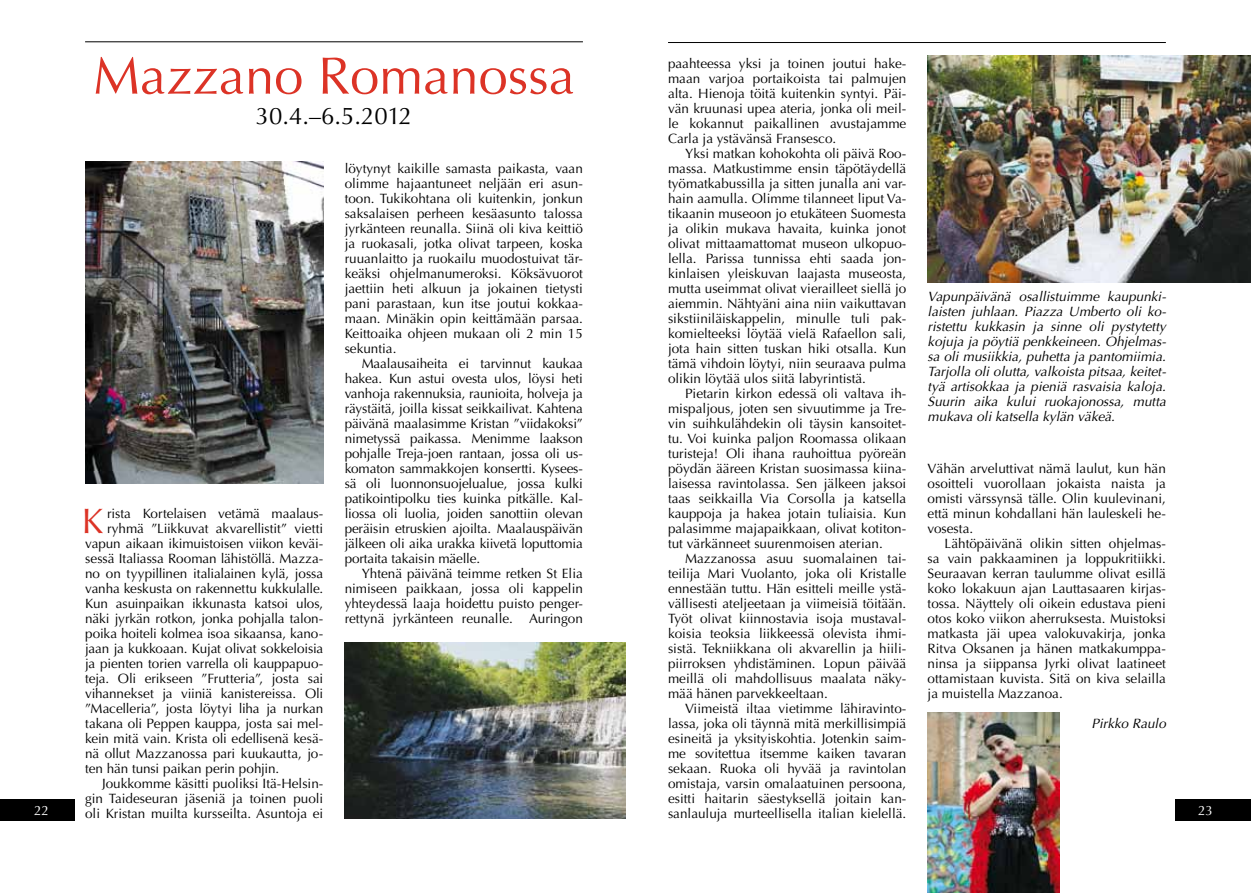
<style>
.page{position:relative;width:1251px;height:893px;background:#fff}
.page>*{position:absolute;margin:0;border:0;box-sizing:border-box;transform-origin:0 0}
.t1{font:52.5px "Optima";color:#dc3326}
.t2{font:35.4px "Optima";color:#dc3326}
.t3{font:24px "Optima";letter-spacing:-.01em;color:#000}
.t4{font:13.5px/15px "Optima";color:#000;text-align:justify}
.t5{font:italic 13.5px/15px "Optima";color:#000;text-align:justify}
.t6{font:13.5px "Optima";color:#fff}
</style>
<div class="page">
<hr style="left:85px;top:41px;width:498px;height:1px;background:#000">
<hr style="left:668px;top:42px;width:497px;height:1px;background:#000">
<div style="left:1174px;top:799px;width:76px;height:22px;background:#000"></div>
<div style="left:0;top:799px;width:75px;height:22px;background:#000"></div>
<img style="left:927px;top:55px;width:323px;height:227px">
<img style="left:85px;top:162px;width:238px;height:321px">
<img style="left:927px;top:712px;width:132px;height:181px">
<img style="left:344px;top:642px;width:281px;height:177px">
<h1 class="t1" style="left:93px;top:45px;width:483px">Mazzano Romanossa</h1>
<h3 class="t3" style="left:256px;top:101px;width:158px">30.4.–6.5.2012</h3>
<p class="t4" style="left:668px;top:56px;width:240px">paahteessa yksi ja toinen joutui hake&shy;maan varjoa portaikoista tai palmujen alta. Hienoja töitä kuitenkin syntyi. Päi&shy;vän kruunasi upea ateria, jonka oli meil&shy;le kokannut paikallinen avustajamme Carla ja ystävänsä Fransesco.</p>
<p class="t4" style="left:668px;top:146px;width:240px;text-indent:17px">Yksi matkan kohokohta oli päivä Roo&shy;massa. Matkustimme ensin täpötäydellä työmatkabussilla ja sitten junalla ani var&shy;hain aamulla. Olimme tilanneet liput Va&shy;tikaanin museoon jo etukäteen Suomesta ja olikin mukava havaita, kuinka jonot olivat mittaamattomat museon ulkopuo&shy;lella. Parissa tunnissa ehti saada jon&shy;kinlaisen yleiskuvan laajasta museosta, mutta useimmat olivat vierailleet siellä jo aiemmin. Nähtyäni aina niin vaikuttavan sikstiiniläiskappelin, minulle tuli pak&shy;komielteeksi löytää vielä Rafaellon sali, jota hain sitten tuskan hiki otsalla. Kun tämä vihdoin löytyi, niin seuraava pulma olikin löytää ulos siitä labyrintistä.</p>
<p class="t4" style="left:668px;top:386px;width:240px;text-indent:17px">Pietarin kirkon edessä oli valtava ih&shy;mispaljous, joten sen sivuutimme ja Tre&shy;vin suihkulähdekin oli täysin kansoitet&shy;tu. Voi kuinka paljon Roomassa olikaan turisteja! Oli ihana rauhoittua pyöreän pöydän ääreen Kristan suosimassa kiina&shy;laisessa ravintolassa. Sen jälkeen jaksoi taas seikkailla Via Corsolla ja katsella kauppoja ja hakea jotain tuliaisia. Kun palasimme majapaikkaan, olivat kotiton&shy;tut värkänneet suurenmoisen aterian.</p>
<p class="t4" style="left:668px;top:551px;width:240px;text-indent:17px">Mazzanossa asuu suomalainen tai&shy;teilija Mari Vuolanto, joka oli Kristalle ennestään tuttu. Hän esitteli meille ystä&shy;vällisesti ateljeetaan ja viimeisiä töitään.<br>Työt olivat kiinnostavia isoja mustaval&shy;koisia teoksia liikkeessä olevista ihmi&shy;sistä. Tekniikkana oli akvarellin ja hiili&shy;piirroksen yhdistäminen. Lopun päivää meillä oli mahdollisuus maalata näky&shy;mää hänen parvekkeeltaan.</p>
<p class="t4" style="left:668px;top:701px;width:240px;text-indent:17px">Viimeistä iltaa vietimme lähiravinto&shy;lassa, joka oli täynnä mitä merkillisimpiä esineitä ja yksityiskohtia. Jotenkin saim&shy;me sovitettua itsemme kaiken tavaran sekaan. Ruoka oli hyvää ja ravintolan omistaja, varsin omalaatuinen persoona, esitti haitarin säestyksellä joitain kan&shy;sanlauluja murteellisella italian kielellä.</p>
<p class="t4" style="left:344px;top:161px;width:240px">löytynyt kaikille samasta paikasta, vaan olimme hajaantuneet neljään eri asun&shy;toon. Tukikohtana oli kuitenkin, jonkun saksalaisen perheen kesäasunto talossa jyrkänteen reunalla. Siinä oli kiva keittiö ja ruokasali, jotka olivat tarpeen, koska ruuanlaitto ja ruokailu muodostuivat tär&shy;keäksi ohjelmanumeroksi. Köksävuorot jaettiin heti alkuun ja jokainen tietysti pani parastaan, kun itse joutui kokkaa&shy;maan. Minäkin opin keittämään parsaa.<br>Keittoaika ohjeen mukaan oli 2 min 15 sekuntia.</p>
<p class="t4" style="left:344px;top:356px;width:240px;text-indent:17px">Maalausaiheita ei tarvinnut kaukaa hakea. Kun astui ovesta ulos, löysi heti vanhoja rakennuksia, raunioita, holveja ja räystäitä, joilla kissat seikkailivat. Kahtena päivänä maalasimme Kristan ”viidakoksi” nimetyssä paikassa. Menimme laakson pohjalle Treja-joen rantaan, jossa oli us&shy;komaton sammakkojen konsertti. Kysees&shy;sä oli luonnonsuojelualue, jossa kulki patikointipolku ties kuinka pitkälle. Kal&shy;liossa oli luolia, joiden sanottiin olevan peräisin etruskien ajoilta. Maalauspäivän jälkeen oli aika urakka kiivetä loputtomia portaita takaisin mäelle.</p>
<p class="t4" style="left:344px;top:566px;width:240px;text-indent:17px">Yhtenä päivänä teimme retken St Elia nimiseen paikkaan, jossa oli kappelin yhteydessä laaja hoidettu puisto penger&shy;rettynä jyrkänteen reunalle. Auringon</p>
<p class="t5" style="left:927px;top:289px;width:240px">Vapunpäivänä osallistuimme kaupunki&shy;laisten juhlaan. Piazza Umberto oli ko&shy;ristettu kukkasin ja sinne oli pystytetty kojuja ja pöytiä penkkeineen. Ohjelmas&shy;sa oli musiikkia, puhetta ja pantomiimia.<br>Tarjolla oli olutta, valkoista pitsaa, keitet&shy;tyä artisokkaa ja pieniä rasvaisia kaloja.<br>Suurin aika kului ruokajonossa, mutta mukava oli katsella kylän väkeä.</p>
<p class="t4" style="left:927px;top:461px;width:240px">Vähän arveluttivat nämä laulut, kun hän osoitteli vuorollaan jokaista naista ja omisti värssynsä tälle. Olin kuulevinani, että minun kohdallani hän lauleskeli he&shy;vosesta.</p>
<p class="t4" style="left:927px;top:536px;width:240px;text-indent:17px">Lähtöpäivänä olikin sitten ohjelmas&shy;sa vain pakkaaminen ja loppukritiikki.<br>Seuraavan kerran taulumme olivat esillä koko lokakuun ajan Lauttasaaren kirjas&shy;tossa. Näyttely oli oikein edustava pieni otos koko viikon aherruksesta. Muistoksi matkasta jäi upea valokuvakirja, jonka Ritva Oksanen ja hänen matkakumppa&shy;ninsa ja siippansa Jyrki olivat laatineet ottamistaan kuvista. Sitä on kiva selailla ja muistella Mazzanoa.</p>
<p class="t5" style="left:1091px;top:716px;width:76px">Pirkko Raulo</p>
<h2 class="t2" style="left:82px;top:501px;width:23px">K</h2>
<p class="t4" style="left:107px;top:506px;width:218px">rista Kortelaisen vetämä maalaus-</p>
<p class="t4" style="left:107px;top:521px;width:218px">ryhmä ”Liikkuvat akvarellistit” vietti</p>
<p class="t4" style="left:85px;top:536px;width:240px">vapun aikaan ikimuistoisen viikon keväi-</p>
<p class="t4" style="left:85px;top:551px;width:240px">sessä Italiassa Rooman lähistöllä. Mazza-</p>
<p class="t4" style="left:85px;top:566px;width:240px">no on tyypillinen italialainen kylä, jossa</p>
<p class="t4" style="left:85px;top:581px;width:240px">vanha keskusta on rakennettu kukkulalle.</p>
<p class="t4" style="left:85px;top:596px;width:240px">Kun asuinpaikan ikkunasta katsoi ulos,</p>
<p class="t4" style="left:85px;top:611px;width:240px">näki jyrkän rotkon, jonka pohjalla talon-</p>
<p class="t4" style="left:85px;top:626px;width:240px">poika hoiteli kolmea isoa sikaansa, kano-</p>
<p class="t4" style="left:85px;top:641px;width:240px">jaan ja kukkoaan. Kujat olivat sokkeloisia</p>
<p class="t4" style="left:85px;top:656px;width:240px">ja pienten torien varrella oli kauppapuo-</p>
<p class="t4" style="left:85px;top:671px;width:240px">teja. Oli erikseen ”Frutteria”, josta sai</p>
<p class="t4" style="left:85px;top:686px;width:240px">vihannekset ja viiniä kanistereissa. Oli</p>
<p class="t4" style="left:85px;top:701px;width:240px">”Macelleria”, josta löytyi liha ja nurkan</p>
<p class="t4" style="left:85px;top:716px;width:240px">takana oli Peppen kauppa, josta sai mel-</p>
<p class="t4" style="left:85px;top:731px;width:240px">kein mitä vain. Krista oli edellisenä kesä-</p>
<p class="t4" style="left:85px;top:746px;width:240px">nä ollut Mazzanossa pari kuukautta, jo-</p>
<p class="t4" style="left:85px;top:761px;width:195px">ten hän tunsi paikan perin pohjin.</p>
<p class="t4" style="left:102px;top:776px;width:223px">Joukkomme käsitti puoliksi Itä-Helsin-</p>
<p class="t4" style="left:85px;top:791px;width:240px">gin Taideseuran jäseniä ja toinen puoli</p>
<p class="t4" style="left:85px;top:806px;width:240px">oli Kristan muilta kursseilta. Asuntoja ei</p>
<p class="t6" style="left:34px;top:803px;width:17px">22</p>
<p class="t6" style="left:1197px;top:803px;width:17px">23</p>
</div>
